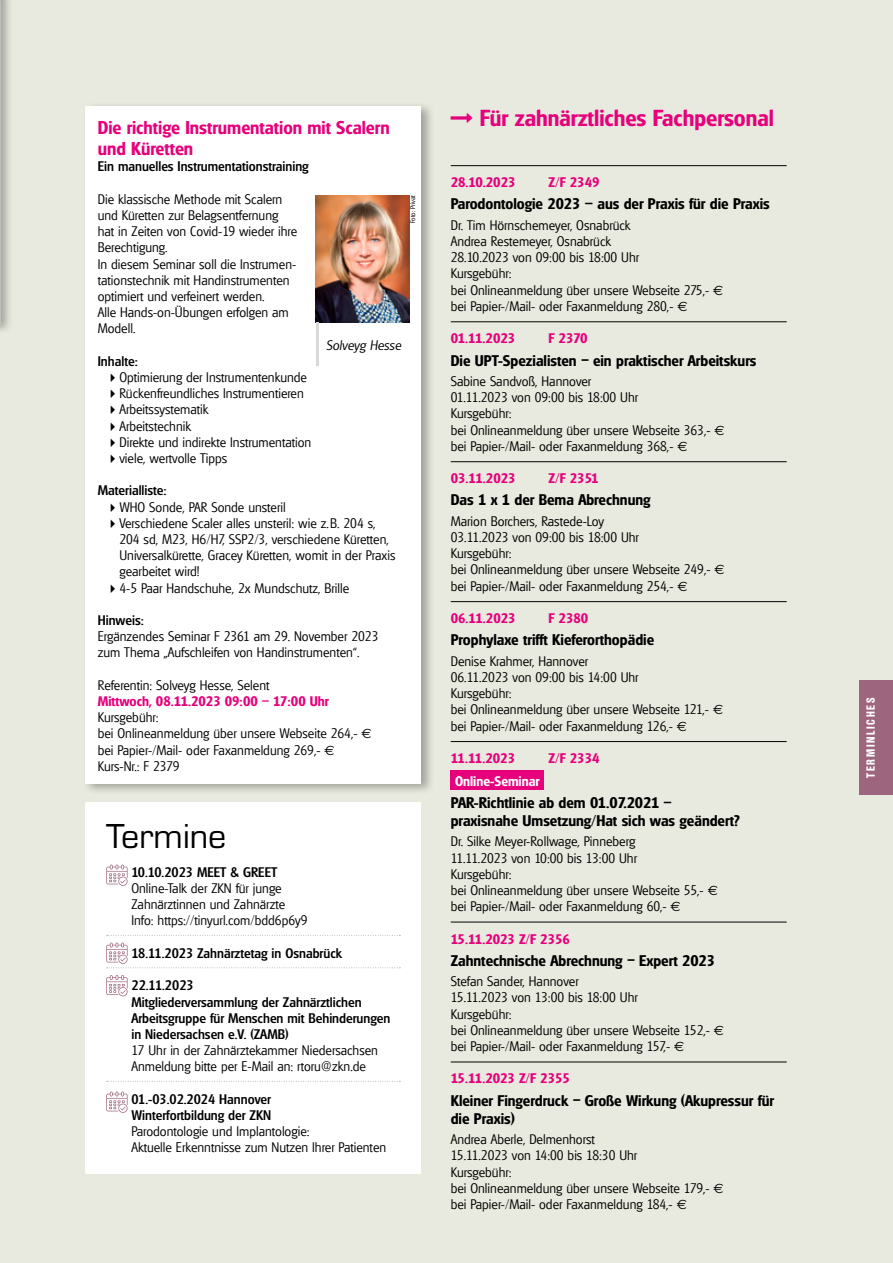
<style>
.page{position:relative;width:893px;height:1263px;background:#e9eadf}
.page>*{position:absolute;margin:0;border:0;box-sizing:border-box;transform-origin:0 0}
.t1{font:36px "Micro Square";letter-spacing:-.005em;color:#000}
.t2{font:600 22.5px "Glasgow";color:#e6007c}
.t3{font:600 18px/21.6px "Glasgow";color:#e6007c}
.t4{font:600 15px/18px "Glasgow";color:#000}
.t5{font:300 13.5px/16.2px "Glasgow";color:#000}
.t6{font:500 13.5px/16.2px "Glasgow";color:#000}
.t7{font:600 13.5px "Glasgow";color:#e6007c}
.t8{font:600 13.5px "Glasgow";color:#fff}
.t9{font:italic 300 13.5px "Glasgow";color:#000}
.t10{font:700 condensed 11.55px "Olympia";letter-spacing:.15em;color:#fff}
.t11{font:300 6.75px "Glasgow";color:#000}
.s1{font-family:"Euro Sans";font-weight:400}
</style>
<div class="page">
<div style="left:0;top:0;width:14px;height:335px;background:#000;opacity:.3"></div>
<img style="left:0;top:0;width:1px;height:324px">
<hr style="left:451px;top:165px;width:336px;height:1px;background:#000">
<hr style="left:451px;top:321px;width:336px;height:1px;background:#000">
<hr style="left:451px;top:461px;width:336px;height:1px;background:#000">
<hr style="left:451px;top:601px;width:336px;height:1px;background:#000">
<hr style="left:451px;top:741px;width:336px;height:1px;background:#000">
<div style="left:451px;top:770px;width:93px;height:20px;background:#e6007c"></div>
<hr style="left:451px;top:922px;width:336px;height:1px;background:#000">
<hr style="left:451px;top:1062px;width:336px;height:1px;background:#000">
<div style="left:860px;top:680px;width:33px;height:115px;background:#9e657e"></div>
<div style="left:82px;top:101px;width:353px;height:694px;background:#000;opacity:.3"></div>
<div style="left:85px;top:106px;width:336px;height:678px;background:#fff"></div>
<img style="left:315px;top:195px;width:94px;height:128px">
<hr style="left:315px;top:323px;width:3px;height:43px;background:#d8dada">
<div style="left:85px;top:802px;width:336px;height:372px;background:#fff"></div>
<svg style="left:107px;top:935px;width:293px;height:1px"></svg>
<svg style="left:107px;top:1081px;width:293px;height:1px"></svg>
<svg style="left:106px;top:864px;width:22px;height:22px"></svg>
<svg style="left:106px;top:942px;width:294px;height:26px"></svg>
<svg style="left:106px;top:975px;width:22px;height:22px"></svg>
<svg style="left:106px;top:1091px;width:22px;height:22px"></svg>
<h3 class="t3" style="left:98px;top:116px;width:293px">Die richtige Instrumentation mit Scalern und Küretten</h3>
<p class="t6" style="left:98px;top:158px;width:212px">Ein manuelles Instrumentationstraining</p>
<p class="t5" style="left:98px;top:191px;width:201px">Die klassische Methode mit Scalern und Küretten zur Belagsentfernung hat in Zeiten von Covid-19 wieder ihre<br>Berechtigung.<br>In diesem Seminar soll die Instrumen&shy;tationstechnik mit Handinstrumenten optimiert und verfeinert werden.<br>Alle Hands-on-Übungen erfolgen am<br>Modell.</p>
<p class="t6" style="left:98px;top:353px;width:42px">Inhalte:</p>
<p class="t5" style="left:119px;top:369px;width:193px">Optimierung der Instrumentenkunde<br>Rückenfreundliches Instrumentieren<br>Arbeitssystematik<br>Arbeitstechnik<br>Direkte und indirekte Instrumentation viele, wertvolle Tipps</p>
<p class="t6" style="left:98px;top:482px;width:70px">Materialliste:</p>
<p class="t5" style="left:119px;top:499px;width:277px">WHO Sonde, PAR Sonde unsteril<br>Verschiedene Scaler alles unsteril: wie z.B. 204 s, 204 sd, M23, H6/H7, SSP2/3, verschiedene Küretten, Universalkürette, Gracey Küretten, womit in der Praxis gearbeitet wird!<br>4-5 Paar Handschuhe, 2x Mundschutz, Brille</p>
<p class="t6" style="left:98px;top:612px;width:48px">Hinweis:</p>
<p class="t5" style="left:98px;top:628px;width:282px">Ergänzendes Seminar F 2361 am 29. November 2023 zum Thema „Aufschleifen von Handinstrumenten“.</p>
<p class="t5" style="left:98px;top:677px;width:173px">Referentin: Solveyg Hesse, Selent</p>
<p class="t7" style="left:98px;top:693px;width:233px">Mittwoch, 08.11.2023 09:00 – 17:00 Uhr</p>
<p class="t5" style="left:98px;top:709px;width:275px">Kursgebühr:<br>bei Onlineanmeldung über unsere Webseite 264,- <span class="s1">€ </span>bei Papier-/Mail- oder Faxanmeldung 269,- <span class="s1">€<br></span>Kurs-Nr.: F 2379</p>
<p class="t9" style="left:326px;top:337px;width:76px">Solveyg Hesse</p>
<p class="t11" style="left:409px;top:223px;width:30px;rotate:-90deg">Foto: Privat</p>
<h1 class="t1" style="left:106px;top:816px;width:121px">Termine</h1>
<p class="t6" style="left:131px;top:864px;width:147px">10.10.2023 MEET &amp; GREET</p>
<p class="t5" style="left:131px;top:880px;width:177px">Online-Talk der ZKN für junge<br>Zahnärztinnen und Zahnärzte<br>Info: https://tinyurl.com/bdd6p6y9</p>
<p class="t6" style="left:131px;top:945px;width:212px">18.11.2023 Zahnärztetag in Osnabrück</p>
<p class="t6" style="left:131px;top:977px;width:260px">22.11.2023<br>Mitgliederversammlung der Zahnärztlichen Arbeitsgruppe für Menschen mit Behinderungen in Niedersachsen e.V. (ZAMB)</p>
<p class="t5" style="left:131px;top:1042px;width:248px">17 Uhr in der Zahnärztekammer Niedersachsen<br>Anmeldung bitte per E-Mail an: rtoru@zkn.de</p>
<p class="t6" style="left:131px;top:1091px;width:141px">01.-03.02.2024 Hannover<br>Winterfortbildung der ZKN</p>
<p class="t5" style="left:131px;top:1123px;width:256px">Parodontologie und Implantologie:<br>Aktuelle Erkenntnisse zum Nutzen Ihrer Patienten</p>
<h2 class="t2" style="left:480px;top:104px;width:296px">Für zahnärztliches Fachpersonal</h2>
<p class="t7" style="left:451px;top:174px;width:66px">28.10.2023</p>
<p class="t7" style="left:549px;top:174px;width:53px">Z/F 2349</p>
<p class="t4" style="left:451px;top:195px;width:321px">Parodontologie 2023 – aus der Praxis für die Praxis</p>
<p class="t5" style="left:451px;top:217px;width:274px">Dr. Tim Hörnschemeyer, Osnabrück<br>Andrea Restemeyer, Osnabrück<br>28.10.2023 von 09:00 bis 18:00 Uhr<br>Kursgebühr:<br>bei Onlineanmeldung über unsere Webseite 275,- <span class="s1">€ </span>bei Papier-/Mail- oder Faxanmeldung 280,- <span class="s1">€</span></p>
<p class="t7" style="left:451px;top:330px;width:66px">01.11.2023</p>
<p class="t7" style="left:549px;top:330px;width:41px">F 2370</p>
<p class="t4" style="left:451px;top:351px;width:307px">Die UPT-Spezialisten - ein praktischer Arbeitskurs</p>
<p class="t5" style="left:451px;top:373px;width:275px">Sabine Sandvoß, Hannover<br>01.11.2023 von 09:00 bis 18:00 Uhr<br>Kursgebühr:<br>bei Onlineanmeldung über unsere Webseite 363,- <span class="s1">€ </span>bei Papier-/Mail- oder Faxanmeldung 368,- <span class="s1">€</span></p>
<p class="t7" style="left:451px;top:470px;width:66px">03.11.2023</p>
<p class="t7" style="left:549px;top:470px;width:51px">Z/F 2351</p>
<p class="t4" style="left:451px;top:491px;width:201px">Das 1 x 1 der Bema Abrechnung</p>
<p class="t5" style="left:451px;top:513px;width:275px">Marion Borchers, Rastede-Loy<br>03.11.2023 von 09:00 bis 18:00 Uhr<br>Kursgebühr:<br>bei Onlineanmeldung über unsere Webseite 249,- <span class="s1">€ </span>bei Papier-/Mail- oder Faxanmeldung 254,- <span class="s1">€</span></p>
<p class="t7" style="left:451px;top:610px;width:66px">06.11.2023</p>
<p class="t7" style="left:549px;top:610px;width:41px">F 2380</p>
<p class="t4" style="left:451px;top:631px;width:205px">Prophylaxe trifft Kieferorthopädie</p>
<p class="t5" style="left:451px;top:653px;width:274px">Denise Krahmer, Hannover<br>06.11.2023 von 09:00 bis 14:00 Uhr<br>Kursgebühr:<br>bei Onlineanmeldung über unsere Webseite 121,- <span class="s1">€ </span>bei Papier-/Mail- oder Faxanmeldung 126,- <span class="s1">€</span></p>
<p class="t7" style="left:451px;top:750px;width:66px">11.11.2023</p>
<p class="t7" style="left:549px;top:750px;width:53px">Z/F 2334</p>
<p class="t8" style="left:455px;top:772px;width:86px">Online-Seminar</p>
<p class="t4" style="left:451px;top:793px;width:290px">PAR-Richtlinie ab dem 01.07.2021 – praxisnahe Umsetzung/Hat sich was geändert?</p>
<p class="t5" style="left:451px;top:833px;width:269px">Dr. Silke Meyer-Rollwage, Pinneberg<br>11.11.2023 von 10:00 bis 13:00 Uhr<br>Kursgebühr:<br>bei Onlineanmeldung über unsere Webseite 55,- <span class="s1">€ </span>bei Papier-/Mail- oder Faxanmeldung 60,- <span class="s1">€</span></p>
<p class="t7" style="left:451px;top:930px;width:121px">15.11.2023 Z/F 2356</p>
<p class="t4" style="left:451px;top:951px;width:266px">Zahntechnische Abrechnung - Expert 2023</p>
<p class="t5" style="left:451px;top:973px;width:275px">Stefan Sander, Hannover<br>15.11.2023 von 13:00 bis 18:00 Uhr<br>Kursgebühr:<br>bei Onlineanmeldung über unsere Webseite 152,- <span class="s1">€ </span>bei Papier-/Mail- oder Faxanmeldung 157,- <span class="s1">€</span></p>
<p class="t7" style="left:451px;top:1070px;width:121px">15.11.2023 Z/F 2355</p>
<p class="t4" style="left:451px;top:1091px;width:325px">Kleiner Fingerdruck - Große Wirkung (Akupressur für die Praxis)</p>
<p class="t5" style="left:451px;top:1131px;width:274px">Andrea Aberle, Delmenhorst<br>15.11.2023 von 14:00 bis 18:30 Uhr<br>Kursgebühr:<br>bei Onlineanmeldung über unsere Webseite 179,- <span class="s1">€ </span>bei Papier-/Mail- oder Faxanmeldung 184,- <span class="s1">€</span></p>
<p class="t10" style="left:864px;top:778px;width:81px;rotate:-90deg">TERMINLICHES</p>
</div>
